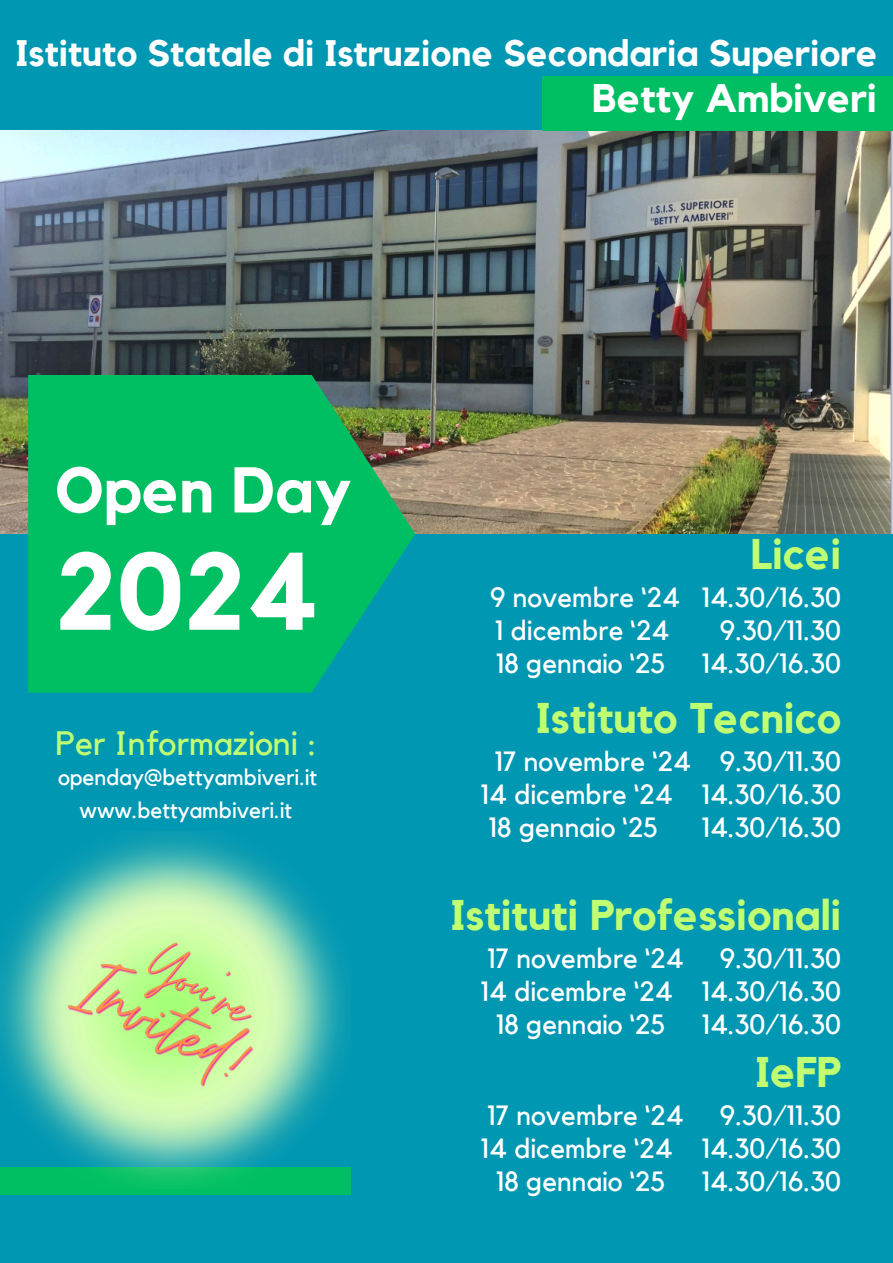
<style>
.page{position:relative;width:893px;height:1263px;background:#0097b2}
.page>*{position:absolute;margin:0;border:0;box-sizing:border-box;transform-origin:0 0}
.t1{font:700 108.75px "Kollektif";color:#fff}
.t2{font:700 63.75px "Kollektif";color:#fff}
.t3{font:700 42.75px "Kollektif";color:#c1ff72}
.t4{font:700 39.75px "Kollektif";color:#fff}
.t5{font:700 36.75px "Kollektif";color:#fff}
.t6{font:33.75px "Kollektif";color:#c1ff72}
.t7{font:27.75px/33.2px "Kollektif";color:#fff}
.t8{font:22.5px "Kollektif";color:#fff}
</style>
<div class="page">
<img style="left:0;top:131px;width:893px;height:403px">
<svg style="left:28px;top:375px;width:387px;height:318px;fill:#00bf63"></svg>
<div style="left:543px;top:76px;width:350px;height:55px;background:#00bf63"></div>
<div style="left:0;top:1167px;width:351px;height:27px;background:#00bf63"></div>
<img style="left:0;top:831px;width:346px;height:354px">
<img style="left:131px;top:924px;width:143px;height:131px">
<img style="left:52px;top:928px;width:221px;height:192px">
<p class="t5" style="left:16px;top:36px;width:863px">Istituto Statale di Istruzione Secondaria Superiore</p>
<p class="t4" style="left:592px;top:80px;width:286px">Betty Ambiveri</p>
<h3 class="t2" style="left:55px;top:461px;width:298px">Open Day</h3>
<p class="t1" style="left:55px;top:542px;width:266px">2024</p>
<p class="t6" style="left:55px;top:728px;width:263px">Per Informazioni :</p>
<p class="t8" style="left:58px;top:767px;width:261px">openday@bettyambiveri.it</p>
<p class="t8" style="left:80px;top:800px;width:214px">www.bettyambiveri.it</p>
<h1 class="t3" style="left:750px;top:535px;width:92px">Licei</h1>
<p class="t7" style="left:490px;top:582px;width:353px">9 novembre ‘24 14.30/16.30</p>
<p class="t7" style="left:495px;top:615px;width:175px">1 dicembre ‘24</p>
<p class="t7" style="left:720px;top:615px;width:123px">9.30/11.30</p>
<p class="t7" style="left:496px;top:648px;width:171px">18 gennaio ‘25</p>
<p class="t7" style="left:701px;top:648px;width:141px">14.30/16.30</p>
<p class="t3" style="left:536px;top:698px;width:307px">Istituto Tecnico</p>
<p class="t7" style="left:495px;top:746px;width:348px">17 novembre ‘24 9.30/11.30</p>
<p class="t7" style="left:481px;top:779px;width:362px">14 dicembre ‘24 14.30/16.30</p>
<p class="t7" style="left:489px;top:812px;width:171px">18 gennaio ‘25</p>
<p class="t7" style="left:701px;top:812px;width:141px">14.30/16.30</p>
<p class="t3" style="left:450px;top:895px;width:392px">Istituti Professionali</p>
<p class="t7" style="left:487px;top:943px;width:198px">17 novembre ‘24</p>
<p class="t7" style="left:720px;top:943px;width:123px">9.30/11.30</p>
<p class="t7" style="left:481px;top:976px;width:362px">14 dicembre ‘24 14.30/16.30</p>
<p class="t7" style="left:496px;top:1009px;width:171px">18 gennaio ‘25</p>
<p class="t7" style="left:701px;top:1009px;width:141px">14.30/16.30</p>
<p class="t3" style="left:755px;top:1052px;width:88px">IeFP</p>
<p class="t7" style="left:487px;top:1099px;width:198px">17 novembre ‘24</p>
<p class="t7" style="left:720px;top:1099px;width:123px">9.30/11.30</p>
<p class="t7" style="left:496px;top:1132px;width:346px;text-indent:-15px">14 dicembre ‘24 14.30/16.30<br>18 gennaio ‘25</p>
<p class="t7" style="left:701px;top:1166px;width:141px">14.30/16.30</p>
</div>
